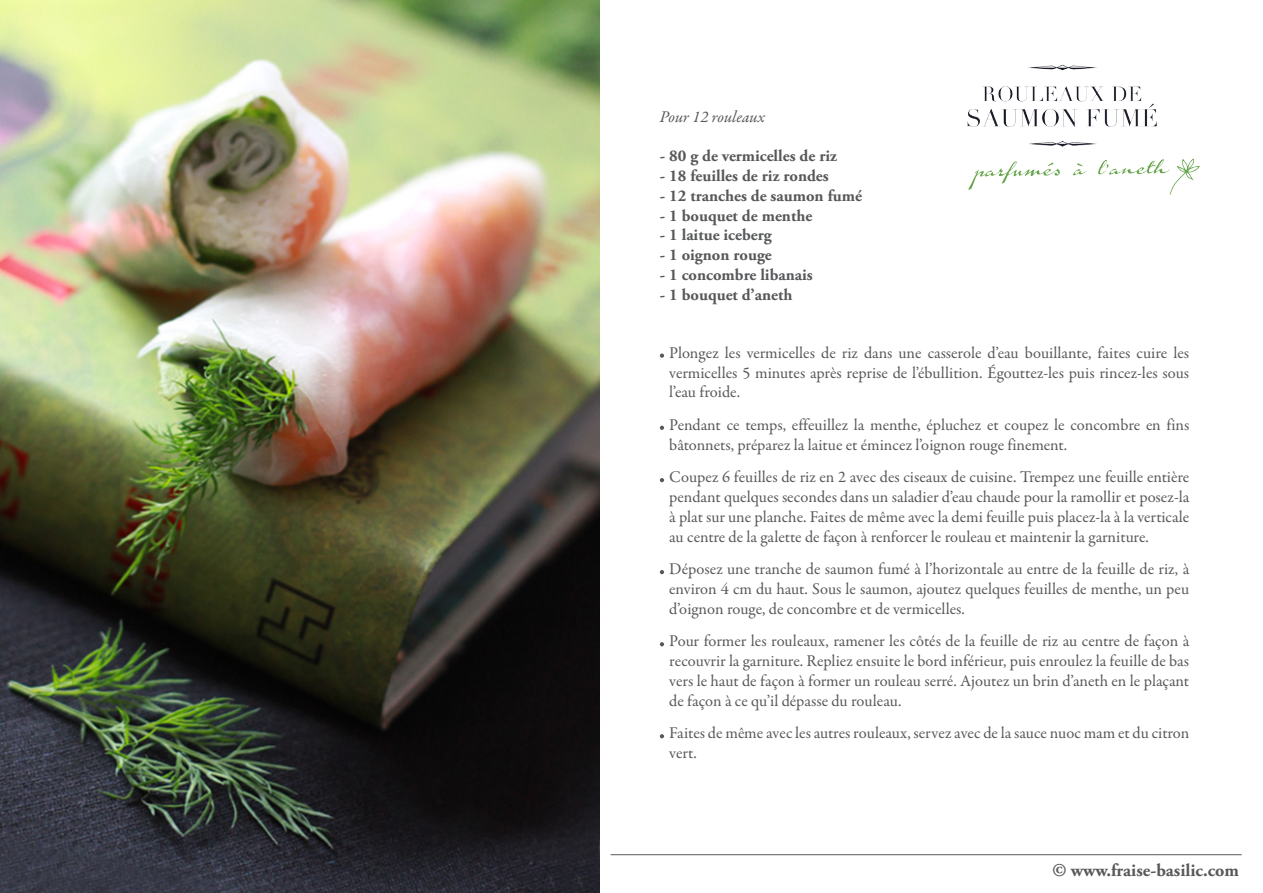
<style>
.page{position:relative;width:1263px;height:893px;background:#fff}
.page>*{position:absolute;margin:0;border:0;box-sizing:border-box;transform-origin:0 0}
.t1{font:700 18px "Adobe Garamond Pro";color:#57585a}
.t2{font:16.5px/19.8px "Garamond Premr Pro";color:#57585a;text-align:justify}
.t3{font:700 16.5px "Adobe Garamond Pro";color:#57585a}
.t4{font:italic 16.5px "Garamond Premr Pro";color:#57585a}
</style>
<div class="page">
<img style="left:0;top:0;width:599px;height:893px">
<svg style="left:660px;top:353px;width:4px;height:5px"></svg>
<svg style="left:660px;top:426px;width:4px;height:4px"></svg>
<svg style="left:660px;top:478px;width:4px;height:4px"></svg>
<svg style="left:660px;top:570px;width:4px;height:4px"></svg>
<svg style="left:660px;top:642px;width:4px;height:4px"></svg>
<svg style="left:660px;top:734px;width:4px;height:4px"></svg>
<hr style="left:610px;top:854px;width:632px;height:1px;background:#57585a">
<img style="left:967px;top:64px;width:233px;height:131px">
<p class="t4" style="left:660px;top:106px;width:107px">Pour 12 rouleaux</p>
<p class="t3" style="left:660px;top:146px;width:179px">- 80 g de vermicelles de riz</p>
<p class="t3" style="left:660px;top:166px;width:170px">- 18 feuilles de riz rondes</p>
<p class="t3" style="left:660px;top:186px;width:204px">- 12 tranches de saumon fumé</p>
<p class="t3" style="left:660px;top:206px;width:154px">- 1 bouquet de menthe</p>
<p class="t3" style="left:660px;top:226px;width:113px">- 1 laitue iceberg</p>
<p class="t3" style="left:660px;top:245px;width:114px">- 1 oignon rouge</p>
<p class="t3" style="left:660px;top:265px;width:154px">- 1 concombre libanais</p>
<p class="t3" style="left:660px;top:285px;width:134px">- 1 bouquet d’aneth</p>
<p class="t2" style="left:669px;top:343px;width:521px">Plongez les vermicelles de riz dans une casserole d’eau bouillante, faites cuire les vermicelles 5 minutes après reprise de l’ébullition. Égouttez-les puis rincez-les sous l’eau froide.</p>
<p class="t2" style="left:669px;top:415px;width:521px">Pendant ce temps, effeuillez la menthe, épluchez et coupez le concombre en fins bâtonnets, préparez la laitue et émincez l’oignon rouge finement.</p>
<p class="t2" style="left:669px;top:468px;width:522px">Coupez 6 feuilles de riz en 2 avec des ciseaux de cuisine. Trempez une feuille entière pendant quelques secondes dans un saladier d’eau chaude pour la ramollir et posez-la à plat sur une planche. Faites de même avec la demi feuille puis placez-la à la verticale au centre de la galette de façon à renforcer le rouleau et maintenir la garniture.</p>
<p class="t2" style="left:669px;top:559px;width:522px">Déposez une tranche de saumon fumé à l’horizontale au entre de la feuille de riz, à environ 4 cm du haut. Sous le saumon, ajoutez quelques feuilles de menthe, un peu d’oignon rouge, de concombre et de vermicelles.</p>
<p class="t2" style="left:669px;top:632px;width:522px">Pour former les rouleaux, ramener les côtés de la feuille de riz au centre de façon à recouvrir la garniture. Repliez ensuite le bord inférieur, puis enroulez la feuille de bas vers le haut de façon à former un rouleau serré. Ajoutez un brin d’aneth en le plaçant de façon à ce qu’il dépasse du rouleau.</p>
<p class="t2" style="left:669px;top:724px;width:522px">Faites de même avec les autres rouleaux, servez avec de la sauce nuoc mam et du citron vert.</p>
<p class="t1" style="left:1052px;top:860px;width:188px">© www.fraise-basilic.com</p>
</div>
